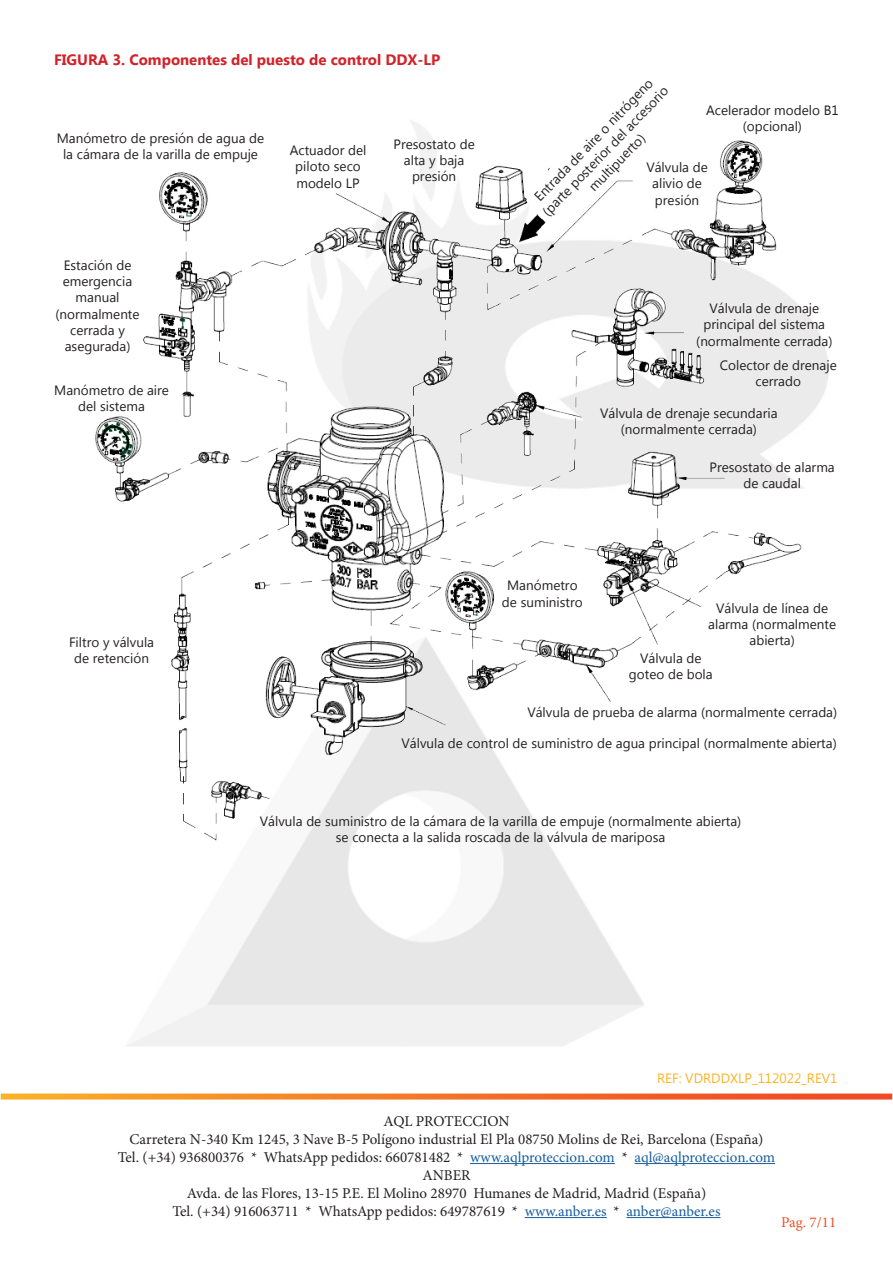
<style>
.page{position:relative;width:893px;height:1263px;background:#fff}
.page>*{position:absolute;margin:0;border:0;box-sizing:border-box;transform-origin:0 0}
.t1{font:15px/18px "Minion Pro";color:#231f20;text-align:center}
.t2{font:700 15px "Microsoft New Tai Lue";color:#d1232a}
.t3{font:15px "Minion Pro";color:#f05126}
.t4{font:13.5px/16.2px "Microsoft New Tai Lue";color:#231f20;text-align:center}
.t5{font:13.5px "Microsoft New Tai Lue";color:#fcb325}
.s1{color:#175d9e}
</style>
<div class="page">
<svg style="left:1px;top:1093px;width:891px;height:6px;background:#f4823a"></svg>
<hr style="left:470px;top:1163px;width:145px;height:1px;background:#175d9e">
<hr style="left:634px;top:1163px;width:141px;height:1px;background:#175d9e">
<hr style="left:525px;top:1217px;width:82px;height:1px;background:#175d9e">
<hr style="left:626px;top:1217px;width:94px;height:1px;background:#175d9e">
<img style="left:95px;top:134px;width:714px;height:718px">
<p class="t2" style="left:54px;top:51px;width:388px">FIGURA 3. Componentes del puesto de control DDX-LP</p>
<p class="t4" style="left:57px;top:131px;width:209px">Manómetro de presión de agua de la cámara de la varilla de empuje</p>
<p class="t4" style="left:290px;top:143px;width:78px">Actuador del piloto seco modelo LP</p>
<p class="t4" style="left:56px;top:258px;width:86px">Estación de emergencia manual (normalmente cerrada y asegurada)</p>
<p class="t4" style="left:54px;top:383px;width:116px">Manómetro de aire del sistema</p>
<p class="t4" style="left:393px;top:137px;width:83px">Presostato de alta y baja presión</p>
<p class="t4" style="left:528px;top:198px;width:176px;rotate:-46deg">Entrada de aire o nitrógeno (parte posterior del accesorio multipuerto)</p>
<p class="t4" style="left:706px;top:103px;width:134px">Acelerador modelo B1 (opcional)</p>
<p class="t4" style="left:646px;top:160px;width:63px">Válvula de alivio de presión</p>
<p class="t4" style="left:696px;top:301px;width:138px">Válvula de drenaje principal del sistema (normalmente cerrada)</p>
<p class="t4" style="left:720px;top:358px;width:118px">Colector de drenaje cerrado</p>
<p class="t4" style="left:600px;top:406px;width:179px">Válvula de drenaje secundaria (normalmente cerrada)</p>
<p class="t4" style="left:710px;top:460px;width:127px">Presostato de alarma de caudal</p>
<p class="t4" style="left:69px;top:635px;width:87px">Filtro y válvula de retención</p>
<p class="t4" style="left:502px;top:579px;width:82px">Manómetro de suministro</p>
<p class="t4" style="left:708px;top:601px;width:129px">Válvula de línea de alarma (normalmente abierta)</p>
<p class="t4" style="left:629px;top:651px;width:85px">Válvula de goteo de bola</p>
<p class="t4" style="left:527px;top:706px;width:311px">Válvula de prueba de alarma (normalmente cerrada)</p>
<p class="t4" style="left:401px;top:736px;width:437px">Válvula de control de suministro de agua principal (normalmente abierta)</p>
<p class="t4" style="left:260px;top:814px;width:483px">Válvula de suministro de la cámara de la varilla de empuje (normalmente abierta) se conecta a la salida roscada de la válvula de mariposa</p>
<p class="t5" style="left:657px;top:1071px;width:182px">REF: VDRDDXLP_112022_REV1</p>
<p class="t1" style="left:118px;top:1112px;width:659px">AQL PROTECCION<br>Carretera N-340 Km 1245, 3 Nave B-5 Polígono industrial El Pla 08750 Molins de Rei, Barcelona (España)<br>Tel. (+34) 936800376 * WhatsApp pedidos: 660781482 * <span class="s1">www.aqlproteccion.com</span> * <span class="s1">aql@aqlproteccion.com </span>ANBER<br>Avda. de las Flores, 13-15 P.E. El Molino 28970 Humanes de Madrid, Madrid (España)<br>Tel. (+34) 916063711 * WhatsApp pedidos: 649787619 * <span class="s1">www.anber.es</span> * <span class="s1">anber@anber.es</span></p>
<p class="t3" style="left:781px;top:1212px;width:57px">Pag. 7/11</p>
</div>
